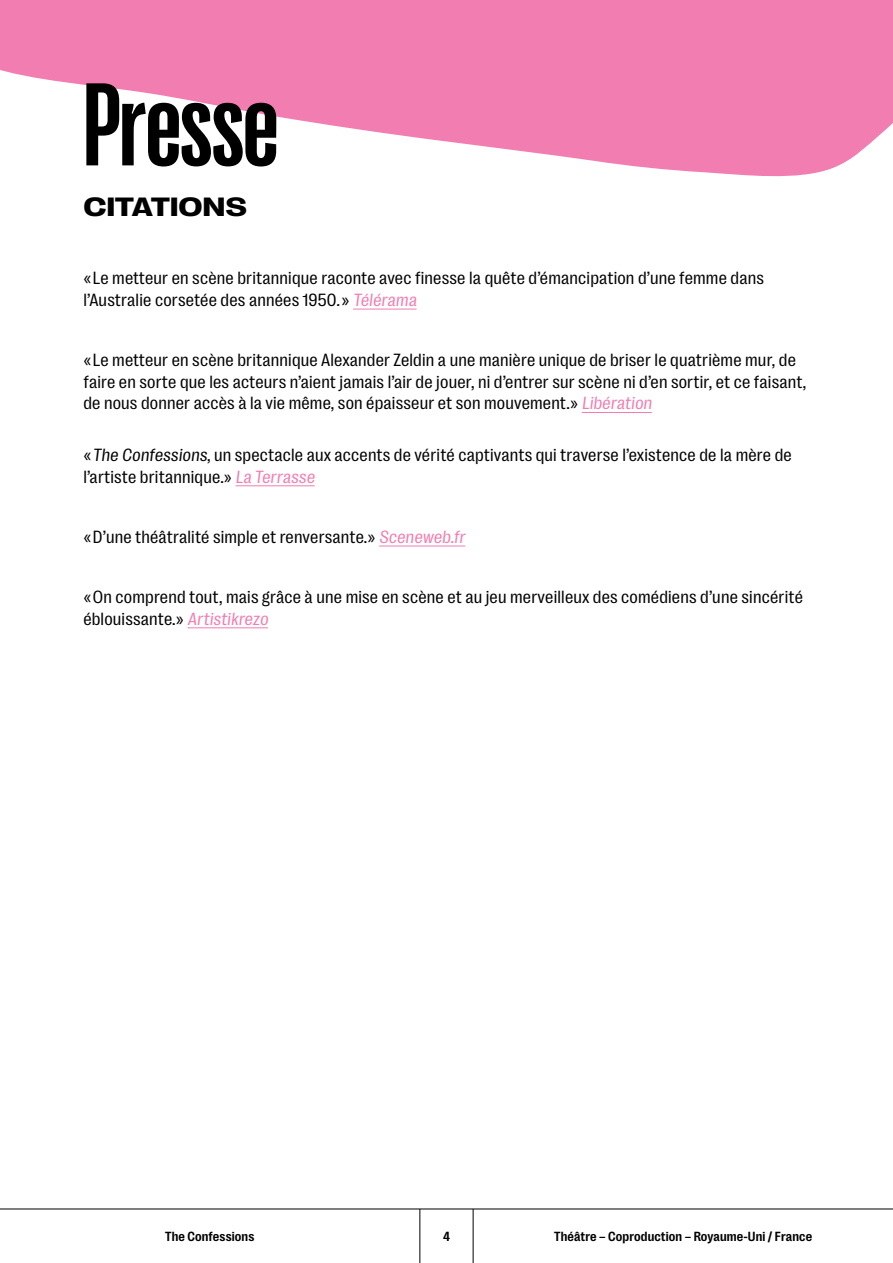
<style>
.page{position:relative;width:893px;height:1263px;background:#fff}
.page>*{position:absolute;margin:0;border:0;box-sizing:border-box;transform-origin:0 0}
.t1{font:700 120px "Right Grotesk Tight";letter-spacing:-.01em;color:#000}
.t2{font:700 27px "Right Grotesk Spatial";color:#000}
.t3{font:18px/21.6px "Right Grotesk Text";letter-spacing:.01em;color:#000}
.t4{font:700 13.5px "Right Grotesk Text";letter-spacing:.01em;color:#000}
.s1{color:#f17db1}
</style>
<div class="page">
<svg style="left:0;top:0;width:893px;height:177px;fill:#f17db1"></svg>
<hr style="left:0;top:1208px;width:893px;height:1px;background:#000">
<hr style="left:419px;top:1209px;width:1px;height:54px;background:#000">
<hr style="left:473px;top:1209px;width:1px;height:54px;background:#000">
<hr style="left:353px;top:309px;width:64px;height:1px;background:#f17db1">
<hr style="left:582px;top:412px;width:70px;height:1px;background:#f17db1">
<hr style="left:236px;top:485px;width:79px;height:1px;background:#f17db1">
<hr style="left:379px;top:546px;width:86px;height:1px;background:#f17db1">
<hr style="left:187px;top:628px;width:81px;height:1px;background:#f17db1">
<h1 class="t1" style="left:83px;top:63px;width:197px">Presse</h1>
<h2 class="t2" style="left:83px;top:192px;width:106px">CI TATION</h2>
<h2 class="t2" style="left:226px;top:192px;width:23px">S</h2>
<p class="t3" style="left:83px;top:267px;width:682px">« Le metteur en scène britannique raconte avec finesse la quête d’émancipation d’une femme dans l’Australie corsetée des années 1950.» <span class="s1">Télérama</span></p>
<p class="t3" style="left:83px;top:349px;width:724px">« Le metteur en scène britannique Alexander Zeldin a une manière unique de briser le quatrième mur, de faire en sorte que les acteurs n’aient jamais l’air de jouer, ni d’entrer sur scène ni d’en sortir, et ce faisant, de nous donner accès à la vie même, son épaisseur et son mouvement.» <span class="s1">Libération</span></p>
<p class="t3" style="left:83px;top:444px;width:710px">« The Confessions, un spectacle aux accents de vérité captivants qui traverse l’existence de la mère de l’artiste britannique.» <span class="s1">La Terrasse</span></p>
<p class="t3" style="left:83px;top:526px;width:386px">« D’une théâtralité simple et renversante.» <span class="s1">Sceneweb.fr</span></p>
<p class="t3" style="left:83px;top:586px;width:721px">« On comprend tout, mais grâce à une mise en scène et au jeu merveilleux des comédiens d’une sincérité éblouissante.» <span class="s1">Artistikrezo</span></p>
<p class="t4" style="left:165px;top:1229px;width:91px">The Confessions</p>
<p class="t4" style="left:443px;top:1229px;width:8px">4</p>
<p class="t4" style="left:554px;top:1229px;width:260px">Théâtre – Coproduction – Royaume-Uni / France</p>
</div>
